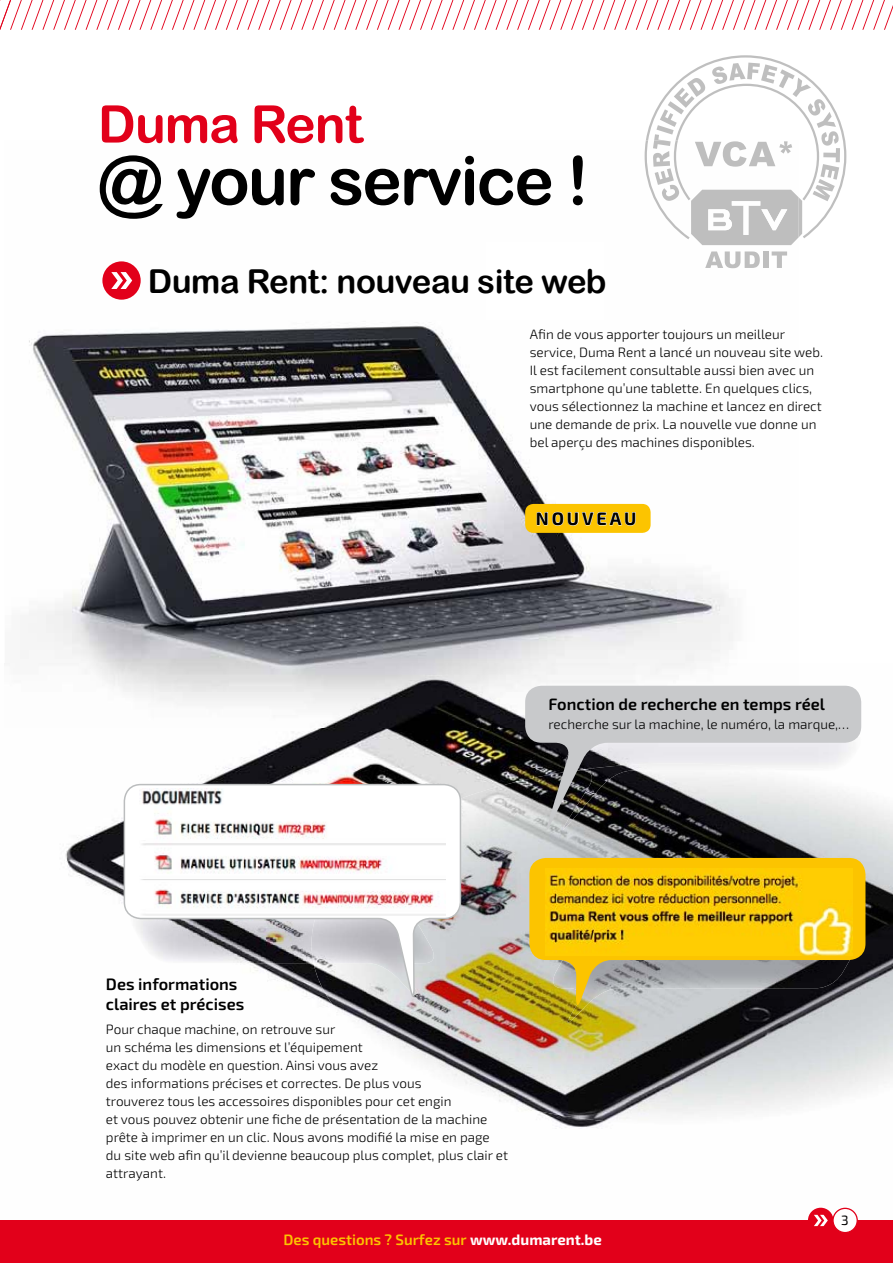
<style>
.page{position:relative;width:893px;height:1263px;background:#fff}
.page>*{position:absolute;margin:0;border:0;box-sizing:border-box;transform-origin:0 0}
.t1{font:67.5px "Arial Rounded MT Bold";letter-spacing:-.03em;color:#000}
.t2{font:51.9px "Arial Rounded MT Bold";letter-spacing:-.02em;color:#e2001a}
.t3{font:33px "Arial Rounded MT Bold";letter-spacing:-.015em;color:#000}
.t4{font:700 18px "Exo 2.0";letter-spacing:.16em;color:#000}
.t5{font:600 16.5px/19.5px "Exo 2.0";color:#000}
.t6{font:600 15px "Exo 2.0";color:#fcc400}
.t7{font:300 13.5px/18px "Exo 2.0";color:#000}
.t8{font:13.5px "Exo 2.0";color:#000}
.s1{font-weight:700;color:#fff}
</style>
<div class="page">
<svg style="left:0;top:0;width:893px;height:30px"></svg>
<img style="left:65px;top:685px;width:797px;height:532px">
<img style="left:28px;top:150px;width:771px;height:577px">
<div style="left:0;top:1220px;width:893px;height:43px;background:#e2001a"></div>
<div style="left:808px;top:1208px;width:25px;height:25px;background:#e2001a;border-radius:50%"></div>
<div style="left:833px;top:1208px;width:24px;height:24px;background:#fff;border-radius:50%"></div>
<div style="left:832px;top:1208px;width:26px;height:25px;border:1px solid #e2001a;border-radius:50%"></div>
<svg style="left:814px;top:1215px;width:14px;height:11px"></svg>
<img style="left:365px;top:771px;width:317px;height:303px">
<img style="left:682px;top:771px;width:211px;height:354px">
<img style="left:462px;top:1074px;width:221px;height:51px">
<img style="left:705px;top:251px;width:18px;height:17px">
<img style="left:725px;top:251px;width:15px;height:17px">
<img style="left:745px;top:251px;width:15px;height:17px">
<img style="left:763px;top:251px;width:5px;height:17px">
<img style="left:772px;top:251px;width:15px;height:17px">
<img style="left:691px;top:238px;width:108px;height:7px">
<svg style="left:646px;top:55px;width:200px;height:183px"></svg>
<img style="left:645px;top:140px;width:45px;height:99px">
<div style="left:486px;top:242px;width:117px;height:78px;background:#fff"></div>
<div style="left:102px;top:261px;width:39px;height:39px;background:#e2001a;border-radius:50%"></div>
<svg style="left:111px;top:272px;width:21px;height:17px"></svg>
<img style="left:546px;top:1014px;width:313px;height:9px">
<svg style="left:529px;top:858px;width:336px;height:156px"></svg>
<svg style="left:525px;top:686px;width:336px;height:153px"></svg>
<svg style="left:123px;top:783px;width:339px;height:434px"></svg>
<img style="left:545px;top:868px;width:307px;height:87px">
<img style="left:139px;top:789px;width:306px;height:127px">
<div style="left:525px;top:504px;width:126px;height:29px;background:#fcc400;border-radius:8px"></div>
<svg style="left:536px;top:511px;width:100px;height:15px"></svg>
<h2 class="t2" style="left:98px;top:93px;width:267px">Duma Rent</h2>
<h1 class="t1" style="left:98px;top:141px;width:493px">@ your service !</h1>
<h3 class="t3" style="left:148px;top:262px;width:460px">Duma Rent: nouveau site web</h3>
<p class="t7" style="left:530px;top:325px;width:295px">Afin de vous apporter toujours un meilleur service, Duma Rent a lancé un nouveau site web.<br>Il est facilement consultable aussi bien avec un smartphone qu’une tablette. En quelques clics, vous sélectionnez la machine et lancez en direct une demande de prix. La nouvelle vue donne un bel aperçu des machines disponibles.</p>
<h3 class="t4" style="left:536px;top:508px;width:102px">NOUvEAU</h3>
<p class="t5" style="left:549px;top:695px;width:278px">Fonction de recherche en temps réel</p>
<p class="t7" style="left:549px;top:715px;width:302px">recherche sur la machine, le numéro, la marque,…</p>
<p class="t5" style="left:106px;top:975px;width:140px">Des informations claires et précises</p>
<p class="t7" style="left:106px;top:1020px;width:404px">Pour chaque machine, on retrouve sur<br>un schéma les dimensions et l’équipement<br>exact du modèle en question. Ainsi vous avez<br>des informations précises et correctes. De plus vous<br>trouverez tous les accessoires disponibles pour cet engin<br>et vous pouvez obtenir une fiche de présentation de la machine prête à imprimer en un clic. Nous avons modifié la mise en page du site web afin qu’il devienne beaucoup plus complet, plus clair et attrayant.</p>
<p class="t8" style="left:841px;top:1213px;width:9px">3</p>
<p class="t6" style="left:283px;top:1231px;width:320px">Des questions ? Surfez sur <span class="s1">www.dumarent.be</span></p>
</div>
